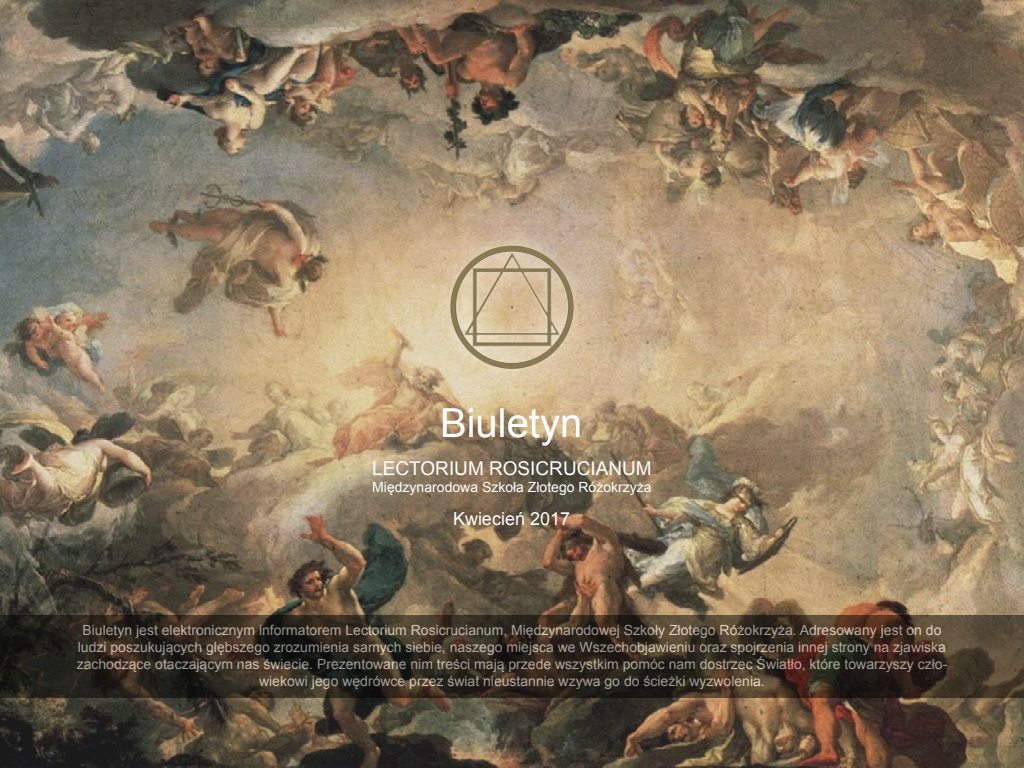
<style>
.page{position:relative;width:1024px;height:768px;background:#fff}
.page>*{position:absolute;margin:0;border:0;box-sizing:border-box;transform-origin:0 0}
.t1{font:40px "Arial";color:#fff}
.t2{font:19px "Arial";color:#fff}
.t3{font:18px "Arial";color:#fff}
.t4{font:14px/16.8px "Arial";color:#fff;text-align:center}
</style>
<div class="page">
<img style="left:0;top:0;width:1024px;height:768px">
<svg style="left:0;top:615px;width:1024px;height:83px;background:#332a20"></svg>
<div style="left:433px;top:228px;width:159px;height:159px;background:#fff;opacity:.75"></div>
<img style="left:449px;top:244px;width:126px;height:126px">
<p class="t1" style="left:440px;top:397px;width:144px">Biuletyn</p>
<p class="t2" style="left:372px;top:456px;width:281px">LECTORIUM ROSICRUCIANUM</p>
<p class="t4" style="left:372px;top:478px;width:281px">Międzynarodowa Szkoła Złotego Różokrzyża</p>
<p class="t3" style="left:453px;top:506px;width:119px">Kwiecień 2017</p>
<p class="t4" style="left:77px;top:622px;width:872px">Biuletyn jest elektronicznym informatorem Lectorium Rosicrucianum, Międzynarodowej Szkoły Złotego Różokrzyża. Adresowany jest on do ludzi poszukujących głębszego zrozumienia samych siebie, naszego miejsca we Wszechobjawieniu oraz spojrzenia innej strony na zjawiska zachodzące otaczającym nas świecie. Prezentowane nim treści mają przede wszystkim pomóc nam dostrzec Światło, które towarzyszy czło&shy;wiekowi jego wędrówce przez świat nieustannie wzywa go do ścieżki wyzwolenia.</p>
</div>
